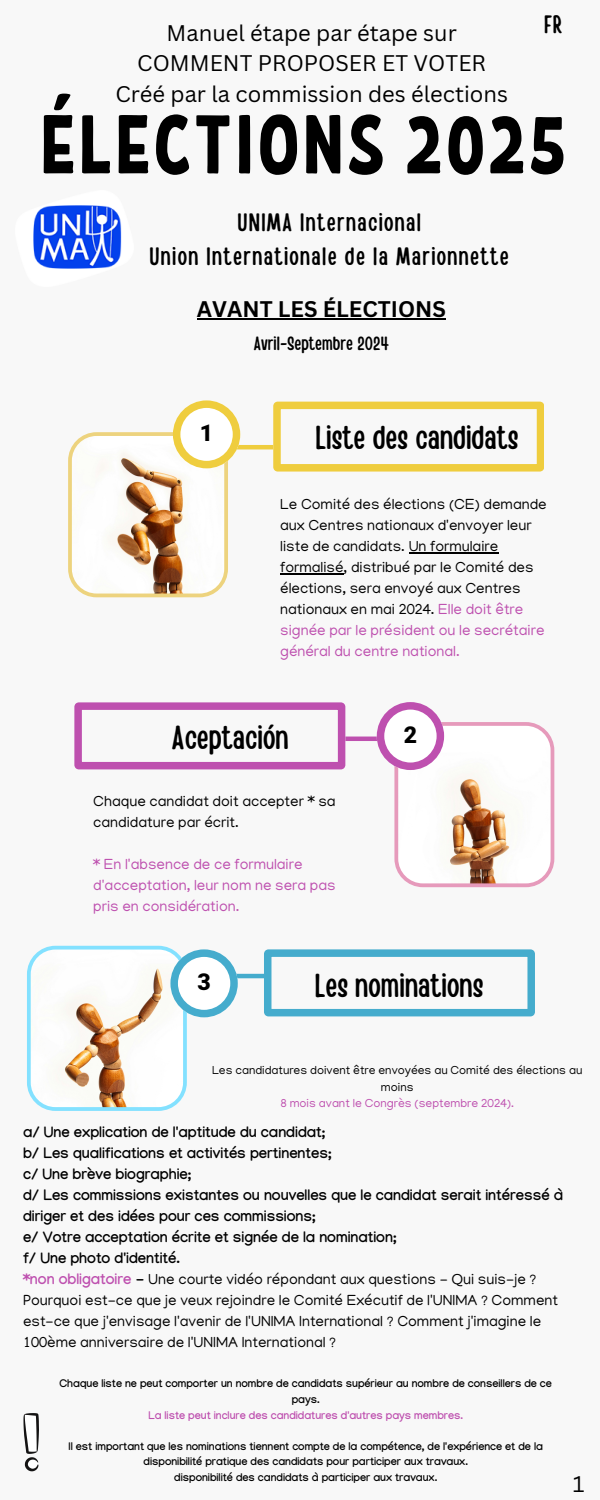
<style>
.page{position:relative;width:600px;height:1500px;background:#f8f8f8}
.page>*{position:absolute;margin:0;border:0;box-sizing:border-box;transform-origin:0 0}
.t1{font:83px "RF Krabuler";letter-spacing:.02em;color:#000}
.t2{font:33px "Handy Casual Condensed";color:#000}
.t3{font:25px/34.5px "Handy Casual Condensed";letter-spacing:.055em;color:#000;text-align:center}
.t4{font:900 23px "Mardoto";color:#000}
.t5{font:22px/30.8px "Canva Sans";color:#000;text-align:center}
.t6{font:700 22px "Canva Sans";color:#000}
.t7{font:19px "Handy Casual Condensed";color:#000}
.t8{font:15px/21px "Manjari";color:#000}
.t9{font:700 15px/21px "Manjari";color:#000}
.t10{font:15px/21px "Manjari";color:#be50af}
.t11{font:12px/16.5px "Manjari";color:#000;text-align:center}
.t12{font:12px "Manjari";color:#be50af}
.t13{font:700 11px/15.8px "Manjari";color:#000;text-align:center}
.t14{font:700 11px "Manjari";color:#be50af}
.s1{color:#be50af}
.s2{font-weight:700;color:#be50af}
.s3{font-weight:700}
</style>
<div class="page">
<hr style="left:189px;top:974px;width:188px;height:4px;background:#45accd">
<hr style="left:221px;top:737px;width:187px;height:4px;background:#be50af">
<hr style="left:209px;top:445px;width:187px;height:4px;background:#efcd3e">
<svg style="left:273px;top:402px;width:271px;height:70px"></svg>
<svg style="left:74px;top:702px;width:271px;height:67px"></svg>
<svg style="left:264px;top:949px;width:271px;height:67px"></svg>
<svg style="left:27px;top:946px;width:211px;height:165px"></svg>
<svg style="left:68px;top:400px;width:172px;height:197px"></svg>
<svg style="left:377px;top:702px;width:177px;height:185px"></svg>
<svg style="left:23px;top:1413px;width:16px;height:58px"></svg>
<hr style="left:409px;top:552px;width:89px;height:2px;background:#000">
<hr style="left:280px;top:573px;width:64px;height:2px;background:#000">
<img style="left:33px;top:205px;width:89px;height:64px">
<hr style="left:197px;top:318px;width:249px;height:2px;background:#000">
<p class="t3" style="left:544px;top:6px;width:19px">FR</p>
<p class="t5" style="left:115px;top:17px;width:394px">Manuel étape par étape sur<br>COMMENT PROPOSER ET VOTER<br>Créé par la commission des élections</p>
<p class="t1" style="left:40px;top:90px;width:529px">ÉLECTIONS 2025</p>
<p class="t3" style="left:149px;top:204px;width:361px">UNIMA Internacional<br>Union Internationale de la Marionnette</p>
<p class="t6" style="left:197px;top:293px;width:250px">AVANT LES ÉLECTIONS</p>
<h4 class="t4" style="left:200px;top:420px;width:15px">1</h4>
<p class="t7" style="left:254px;top:331px;width:137px">Avril-Septembre 2024</p>
<h2 class="t2" style="left:316px;top:416px;width:204px">Liste des candidats</h2>
<p class="t8" style="left:280px;top:496px;width:268px">Le Comité des élections (CE) demande aux Centres nationaux d'envoyer leur liste de candidats. Un formulaire formalisé, distribué par le Comité des élections, sera envoyé aux Centres nationaux en mai 2024. <span class="s1">Elle doit être signée par le président ou le secrétaire général du centre national.</span></p>
<p class="t2" style="left:172px;top:716px;width:118px">Aceptación</p>
<p class="t8" style="left:93px;top:793px;width:244px">Chaque candidat doit accepter * sa candidature par écrit.</p>
<p class="t10" style="left:93px;top:856px;width:244px">* En l'absence de ce formulaire d'acceptation, leur nom ne sera pas pris en considération.</p>
<h5 class="t4" style="left:404px;top:721px;width:15px">2</h5>
<p class="t4" style="left:197px;top:969px;width:15px">3</p>
<p class="t2" style="left:315px;top:964px;width:170px">Les nominations</p>
<p class="t11" style="left:212px;top:1064px;width:372px">Les candidatures doivent être envoyées au Comité des élections au moins</p>
<p class="t12" style="left:280px;top:1098px;width:235px">8 mois avant le Congrès (septembre 2024).</p>
<p class="t9" style="left:23px;top:1125px;width:303px">a/ Une explication de l'aptitude du candidat;</p>
<p class="t9" style="left:23px;top:1146px;width:310px">b/ Les qualifications et activités pertinentes;</p>
<h2 class="t9" style="left:23px;top:1167px;width:170px">c/ Une brève biographie;</h2>
<p class="t9" style="left:23px;top:1188px;width:542px">d/ Les commissions existantes ou nouvelles que le candidat serait intéressé à diriger et des idées pour ces commissions;</p>
<p class="t9" style="left:23px;top:1230px;width:375px">e/ Votre acceptation écrite et signée de la nomination;</p>
<p class="t9" style="left:23px;top:1251px;width:159px">f/ Une photo d'identité.</p>
<h2 class="t8" style="left:23px;top:1271px;width:537px"><span class="s2">*non obligatoire</span> <span class="s3">-</span> Une courte vidéo répondant aux questions - Qui suis-je ?<br>Pourquoi est-ce que je veux rejoindre le Comité Exécutif de l'UNIMA ? Comment est-ce que j'envisage l'avenir de l'UNIMA International ? Comment j'imagine le 100ème anniversaire de l'UNIMA International ?</h2>
<p class="t13" style="left:60px;top:1378px;width:494px">Chaque liste ne peut comporter un nombre de candidats supérieur au nombre de conseillers de ce pays.</p>
<p class="t14" style="left:148px;top:1411px;width:316px">La liste peut inclure des candidatures d'autres pays membres.</p>
<p class="t13" style="left:69px;top:1440px;width:476px">Il est important que les nominations tiennent compte de la compétence, de l'expérience et de la disponibilité pratique des candidats pour participer aux travaux.</p>
<p class="t13" style="left:174px;top:1472px;width:265px">disponibilité des candidats à participer aux travaux.</p>
<p class="t5" style="left:573px;top:1469px;width:13px">1</p>
</div>
